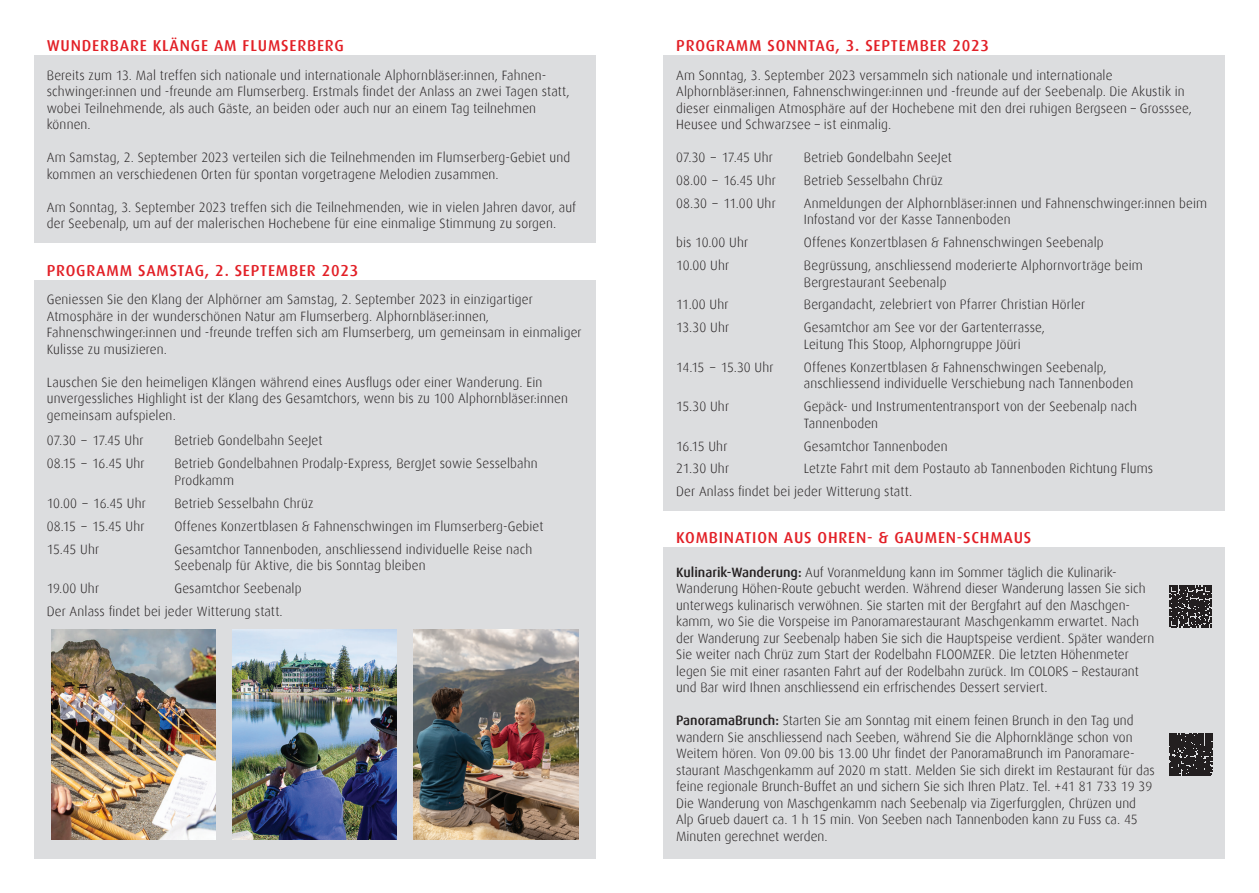
<style>
.page{position:relative;width:1259px;height:893px;background:#fff}
.page>*{position:absolute;margin:0;border:0;box-sizing:border-box;transform-origin:0 0}
.t1{font:500 15.75px "Dax";letter-spacing:.05em;color:#e21f26}
.t2{font:300 13.5px/16.5px "Dax";letter-spacing:.005em;color:#231f20}
.t3{font:300 13.5px "Dax";letter-spacing:-.02em;color:#231f20}
.s1{font-weight:500}
</style>
<div class="page">
<div style="left:34px;top:610px;width:561px;height:249px;background:#dcdddf"></div>
<div style="left:663px;top:548px;width:505px;height:311px;background:#dcdddf"></div>
<div style="left:1168px;top:548px;width:56px;height:311px;background:#dcdddf"></div>
<svg style="left:1169px;top:585px;width:42px;height:42px"></svg>
<svg style="left:1169px;top:733px;width:43px;height:43px;background:#322f30"></svg>
<div style="left:34px;top:55px;width:561px;height:187px;background:#dcdddf"></div>
<div style="left:34px;top:280px;width:561px;height:349px;background:#dcdddf"></div>
<img style="left:51px;top:629px;width:164px;height:210px">
<img style="left:232px;top:629px;width:165px;height:210px">
<img style="left:414px;top:629px;width:164px;height:210px">
<div style="left:663px;top:55px;width:561px;height:455px;background:#dcdddf"></div>
<p class="t1" style="left:47px;top:37px;width:299px">WUNDERBARE KLÄNGE AM FLUMSERBERG</p>
<p class="t2" style="left:47px;top:67px;width:524px">Bereits zum 13. Mal treffen sich nationale und internationale Alphornbläser:innen, Fahnen&shy;schwinger:innen und -freunde am Flumserberg. Erstmals findet der Anlass an zwei Tagen statt, wobei Teilnehmende, als auch Gäste, an beiden oder auch nur an einem Tag teilnehmen können.</p>
<p class="t2" style="left:47px;top:150px;width:525px">Am Samstag, 2. September 2023 verteilen sich die Teilnehmenden im Flumserberg-Gebiet und kommen an verschiedenen Orten für spontan vorgetragene Melodien zusammen.</p>
<p class="t2" style="left:47px;top:199px;width:531px">Am Sonntag, 3. September 2023 treffen sich die Teilnehmenden, wie in vielen Jahren davor, auf der Seebenalp, um auf der malerischen Hochebene für eine einmalige Stimmung zu sorgen.</p>
<p class="t1" style="left:47px;top:262px;width:313px">PROGRAMM SAMSTAG, 2. SEPTEMBER 2023</p>
<p class="t2" style="left:47px;top:292px;width:536px">Geniessen Sie den Klang der Alphörner am Samstag, 2. September 2023 in einzigartiger Atmosphäre in der wunderschönen Natur am Flumserberg. Alphornbläser:innen, Fahnenschwinger:innen und -freunde treffen sich am Flumserberg, um gemeinsam in einmaliger Kulisse zu musizieren.</p>
<p class="t2" style="left:47px;top:374px;width:522px">Lauschen Sie den heimeligen Klängen während eines Ausflugs oder einer Wanderung. Ein unvergessliches Highlight ist der Klang des Gesamtchors, wenn bis zu 100 Alphornbläser:innen gemeinsam aufspielen.</p>
<p class="t2" style="left:47px;top:433px;width:98px">07.30 – 17.45 Uhr</p>
<p class="t2" style="left:174px;top:433px;width:149px">Betrieb Gondelbahn SeeJet</p>
<p class="t2" style="left:47px;top:456px;width:99px">08.15 – 16.45 Uhr</p>
<p class="t2" style="left:174px;top:456px;width:365px">Betrieb Gondelbahnen Prodalp-Express, BergJet sowie Sesselbahn<br>Prodkamm</p>
<p class="t2" style="left:47px;top:495px;width:101px">10.00 – 16.45 Uhr</p>
<p class="t2" style="left:174px;top:495px;width:141px">Betrieb Sesselbahn Chrüz</p>
<p class="t2" style="left:47px;top:518px;width:99px">08.15 – 15.45 Uhr</p>
<p class="t2" style="left:174px;top:518px;width:370px">Offenes Konzertblasen &amp; Fahnenschwingen im Flumserberg-Gebiet</p>
<p class="t2" style="left:47px;top:541px;width:54px">15.45 Uhr</p>
<p class="t2" style="left:174px;top:541px;width:359px">Gesamtchor Tannenboden, anschliessend individuelle Reise nach<br>Seebenalp für Aktive, die bis Sonntag bleiben</p>
<p class="t2" style="left:47px;top:580px;width:54px">19.00 Uhr</p>
<p class="t2" style="left:47px;top:577px;width:256px;line-height:23px;text-indent:128px">Gesamtchor Seebenalp<br>Der Anlass findet bei jeder Witterung statt.</p>
<p class="t1" style="left:676px;top:37px;width:314px">PROGRAMM SONNTAG, 3. SEPTEMBER 2023</p>
<p class="t2" style="left:676px;top:67px;width:517px">Am Sonntag, 3. September 2023 versammeln sich nationale und internationale Alphornbläser:innen, Fahnenschwinger:innen und -freunde auf der Seebenalp. Die Akustik in dieser einmaligen Atmosphäre auf der Hochebene mit den drei ruhigen Bergseen – Grosssee, Heusee und Schwarzsee – ist einmalig.</p>
<p class="t2" style="left:676px;top:149px;width:98px">07.30 – 17.45 Uhr</p>
<p class="t2" style="left:804px;top:149px;width:149px">Betrieb Gondelbahn SeeJet</p>
<p class="t2" style="left:676px;top:172px;width:101px">08.00 – 16.45 Uhr</p>
<p class="t2" style="left:804px;top:172px;width:141px">Betrieb Sesselbahn Chrüz</p>
<p class="t2" style="left:676px;top:195px;width:101px">08.30 – 11.00 Uhr</p>
<p class="t2" style="left:804px;top:195px;width:405px">Anmeldungen der Alphornbläser:innen und Fahnenschwinger:innen beim<br>Infostand vor der Kasse Tannenboden</p>
<p class="t2" style="left:676px;top:234px;width:74px">bis 10.00 Uhr</p>
<p class="t2" style="left:804px;top:234px;width:301px">Offenes Konzertblasen &amp; Fahnenschwingen Seebenalp</p>
<p class="t2" style="left:676px;top:257px;width:55px">10.00 Uhr</p>
<p class="t2" style="left:804px;top:257px;width:341px">Begrüssung, anschliessend moderierte Alphornvorträge beim<br>Bergrestaurant Seebenalp</p>
<p class="t2" style="left:676px;top:297px;width:54px">11.00 Uhr</p>
<p class="t2" style="left:804px;top:297px;width:283px">Bergandacht, zelebriert von Pfarrer Christian Hörler</p>
<p class="t2" style="left:676px;top:320px;width:54px">13.30 Uhr</p>
<p class="t2" style="left:804px;top:320px;width:243px">Gesamtchor am See vor der Gartenterrasse,<br>Leitung This Stoop, Alphorngruppe Jöüri</p>
<p class="t3" style="left:676px;top:360px;width:99px">14.15 – 15.30 Uhr</p>
<p class="t2" style="left:804px;top:359px;width:331px">Offenes Konzertblasen &amp; Fahnenschwingen Seebenalp, anschliessend individuelle Verschiebung nach Tannenboden</p>
<p class="t2" style="left:676px;top:398px;width:54px">15.30 Uhr</p>
<p class="t2" style="left:804px;top:398px;width:335px">Gepäck- und Instrumententransport von der Seebenalp nach<br>Tannenboden</p>
<p class="t2" style="left:676px;top:438px;width:53px">16.15 Uhr</p>
<p class="t2" style="left:804px;top:438px;width:145px">Gesamtchor Tannenboden</p>
<p class="t2" style="left:676px;top:461px;width:54px">21.30 Uhr</p>
<p class="t2" style="left:676px;top:457px;width:478px;line-height:23px;text-indent:128px">Letzte Fahrt mit dem Postauto ab Tannenboden Richtung Flums<br>Der Anlass findet bei jeder Witterung statt.</p>
<p class="t1" style="left:676px;top:529px;width:356px">KOMBINATION AUS OHREN- &amp; GAUMEN-SCHMAUS</p>
<p class="t2" style="left:676px;top:564px;width:479px"><span class="s1">Kulinarik-Wanderung:</span> Auf Voranmeldung kann im Sommer täglich die Kulinarik-Wanderung Höhen-Route gebucht werden. Während dieser Wanderung lassen Sie sich unterwegs kulinarisch verwöhnen. Sie starten mit der Bergfahrt auf den Maschgen&shy;kamm, wo Sie die Vorspeise im Panoramarestaurant Maschgenkamm erwartet. Nach der Wanderung zur Seebenalp haben Sie sich die Hauptspeise verdient. Später wandern Sie weiter nach Chrüz zum Start der Rodelbahn FLOOMZER. Die letzten Höhenmeter legen Sie mit einer rasanten Fahrt auf der Rodelbahn zurück. Im COLORS – Restaurant und Bar wird Ihnen anschliessend ein erfrischendes Dessert serviert.</p>
<p class="t2" style="left:676px;top:712px;width:480px"><span class="s1">PanoramaBrunch:</span> Starten Sie am Sonntag mit einem feinen Brunch in den Tag und wandern Sie anschliessend nach Seeben, während Sie die Alphornklänge schon von Weitem hören. Von 09.00 bis 13.00 Uhr findet der PanoramaBrunch im Panoramare&shy;staurant Maschgenkamm auf 2020 m statt. Melden Sie sich direkt im Restaurant für das feine regionale Brunch-Buffet an und sichern Sie sich Ihren Platz. Tel. +41 81 733 19 39<br>Die Wanderung von Maschgenkamm nach Seebenalp via Zigerfurgglen, Chrüzen und Alp Grueb dauert ca. 1 h 15 min. Von Seeben nach Tannenboden kann zu Fuss ca. 45<br>Minuten gerechnet werden.</p>
</div>
